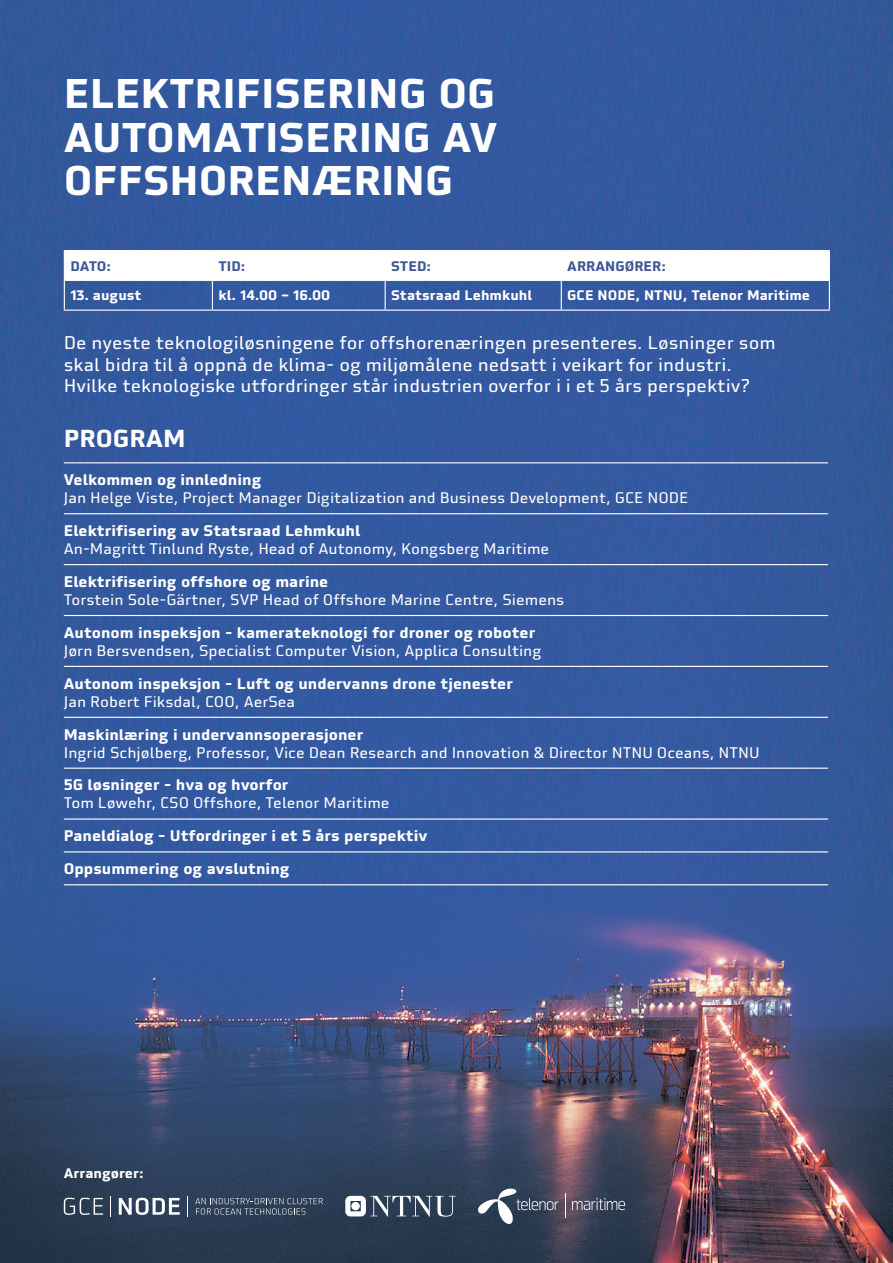
<style>
.page{position:relative;width:893px;height:1263px;background:#fff}
.page>*{position:absolute;margin:0;border:0;box-sizing:border-box;transform-origin:0 0}
.t1{font:700 40.5px/43.5px "Utility";color:#fff;text-align:justify}
.t2{font:700 24px "Utility";color:#fff}
.t3{font:18px/21.6px "Utility";color:#fff}
.t4{font:15px "Utility";color:#fff}
.t5{font:700 15px/32.8px "Utility";color:#fff}
.t6{font:700 13.5px "Utility";color:#fff}
.t7{font:700 13.5px "Utility";color:#3e5895}
</style>
<div class="page">
<img style="left:0;top:0;width:893px;height:1263px">
<hr style="left:64px;top:462px;width:764px;height:1px;background:#fff">
<hr style="left:64px;top:513px;width:764px;height:1px;background:#fff">
<hr style="left:64px;top:564px;width:764px;height:1px;background:#fff">
<hr style="left:64px;top:615px;width:764px;height:1px;background:#fff">
<hr style="left:64px;top:666px;width:764px;height:1px;background:#fff">
<hr style="left:64px;top:717px;width:764px;height:1px;background:#fff">
<hr style="left:64px;top:768px;width:764px;height:1px;background:#fff">
<hr style="left:64px;top:818px;width:764px;height:2px;background:#fff">
<hr style="left:64px;top:851px;width:764px;height:1px;background:#fff">
<hr style="left:64px;top:884px;width:764px;height:1px;background:#fff">
<hr style="left:64px;top:250px;width:148px;height:1px;background:#fff">
<hr style="left:212px;top:250px;width:173px;height:1px;background:#fff">
<hr style="left:385px;top:250px;width:176px;height:1px;background:#fff">
<hr style="left:561px;top:250px;width:269px;height:1px;background:#fff">
<svg style="left:64px;top:251px;width:766px;height:59px"></svg>
<hr style="left:64px;top:310px;width:148px;height:1px;background:#fff">
<hr style="left:212px;top:310px;width:173px;height:1px;background:#fff">
<hr style="left:385px;top:310px;width:176px;height:1px;background:#fff">
<hr style="left:561px;top:310px;width:269px;height:1px;background:#fff">
<svg style="left:345px;top:1196px;width:111px;height:21px"></svg>
<svg style="left:478px;top:1188px;width:80px;height:37px;background:#596374"></svg>
<svg style="left:565px;top:1193px;width:1px;height:24px"></svg>
<svg style="left:572px;top:1198px;width:53px;height:12px"></svg>
<svg style="left:187px;top:1196px;width:1px;height:21px"></svg>
<svg style="left:119px;top:1198px;width:61px;height:17px"></svg>
<svg style="left:64px;top:1198px;width:39px;height:17px"></svg>
<svg style="left:111px;top:1196px;width:1px;height:21px"></svg>
<svg style="left:195px;top:1198px;width:128px;height:16px;background:#4a596f"></svg>
<h1 class="t1" style="left:64px;top:72px;width:435px">ELEKTRIFISERING OG AUTOMATISERING AV OFFSHORENÆRING</h1>
<p class="t7" style="left:70px;top:257px;width:42px">DATO:</p>
<p class="t7" style="left:218px;top:257px;width:29px">TID:</p>
<p class="t7" style="left:391px;top:257px;width:42px">STED:</p>
<p class="t7" style="left:567px;top:257px;width:100px">ARRANGØRER:</p>
<p class="t6" style="left:70px;top:287px;width:73px">13. august</p>
<p class="t6" style="left:218px;top:287px;width:113px">kl. 14.00 – 16.00</p>
<p class="t6" style="left:391px;top:287px;width:143px">Statsraad Lehmkuhl</p>
<p class="t6" style="left:567px;top:287px;width:244px">GCE NODE, NTNU, Telenor Maritime</p>
<p class="t3" style="left:64px;top:332px;width:713px">De nyeste teknologiløsningene for offshorenæringen presenteres. Løsninger som skal bidra til å oppnå de klima- og miljømålene nedsatt i veikart for industri.<br>Hvilke teknologiske utfordringer står industrien overfor i i et 5 års perspektiv?</p>
<h2 class="t2" style="left:64px;top:422px;width:123px">PROGRAM</h2>
<p class="t5" style="left:64px;top:463px;width:199px">Velkommen og innledning</p>
<p class="t4" style="left:64px;top:488px;width:626px">Jan Helge Viste, Project Manager Digitalization and Business Development, GCE NODE</p>
<p class="t5" style="left:64px;top:514px;width:298px">Elektrifisering av Statsraad Lehmkuhl</p>
<p class="t4" style="left:64px;top:538px;width:487px">An-Magritt Tinlund Ryste, Head of Autonomy, Kongsberg Maritime</p>
<p class="t5" style="left:64px;top:565px;width:266px">Elektrifisering offshore og marine</p>
<p class="t4" style="left:64px;top:589px;width:502px">Torstein Sole-Gärtner, SVP Head of Offshore Marine Centre, Siemens</p>
<p class="t5" style="left:64px;top:616px;width:473px">Autonom inspeksjon - kamerateknologi for droner og roboter</p>
<p class="t4" style="left:64px;top:640px;width:479px">Jørn Bersvendsen, Specialist Computer Vision, Applica Consulting</p>
<p class="t5" style="left:64px;top:667px;width:451px">Autonom inspeksjon - Luft og undervanns drone tjenester</p>
<p class="t4" style="left:64px;top:691px;width:233px">Jan Robert Fiksdal, COO, AerSea</p>
<p class="t5" style="left:64px;top:718px;width:301px">Maskinlæring i undervannsoperasjoner</p>
<p class="t4" style="left:64px;top:742px;width:697px">Ingrid Schjølberg, Professor, Vice Dean Research and Innovation &amp; Director NTNU Oceans, NTNU</p>
<p class="t5" style="left:64px;top:768px;width:226px">5G løsninger - hva og hvorfor</p>
<p class="t4" style="left:64px;top:793px;width:327px">Tom Løwehr, CSO Offshore, Telenor Maritime</p>
<p class="t5" style="left:64px;top:819px;width:365px">Paneldialog - Utfordringer i et 5 års perspektiv<br>Oppsummering og avslutning</p>
<p class="t6" style="left:64px;top:1164px;width:82px">Arrangører:</p>
</div>
